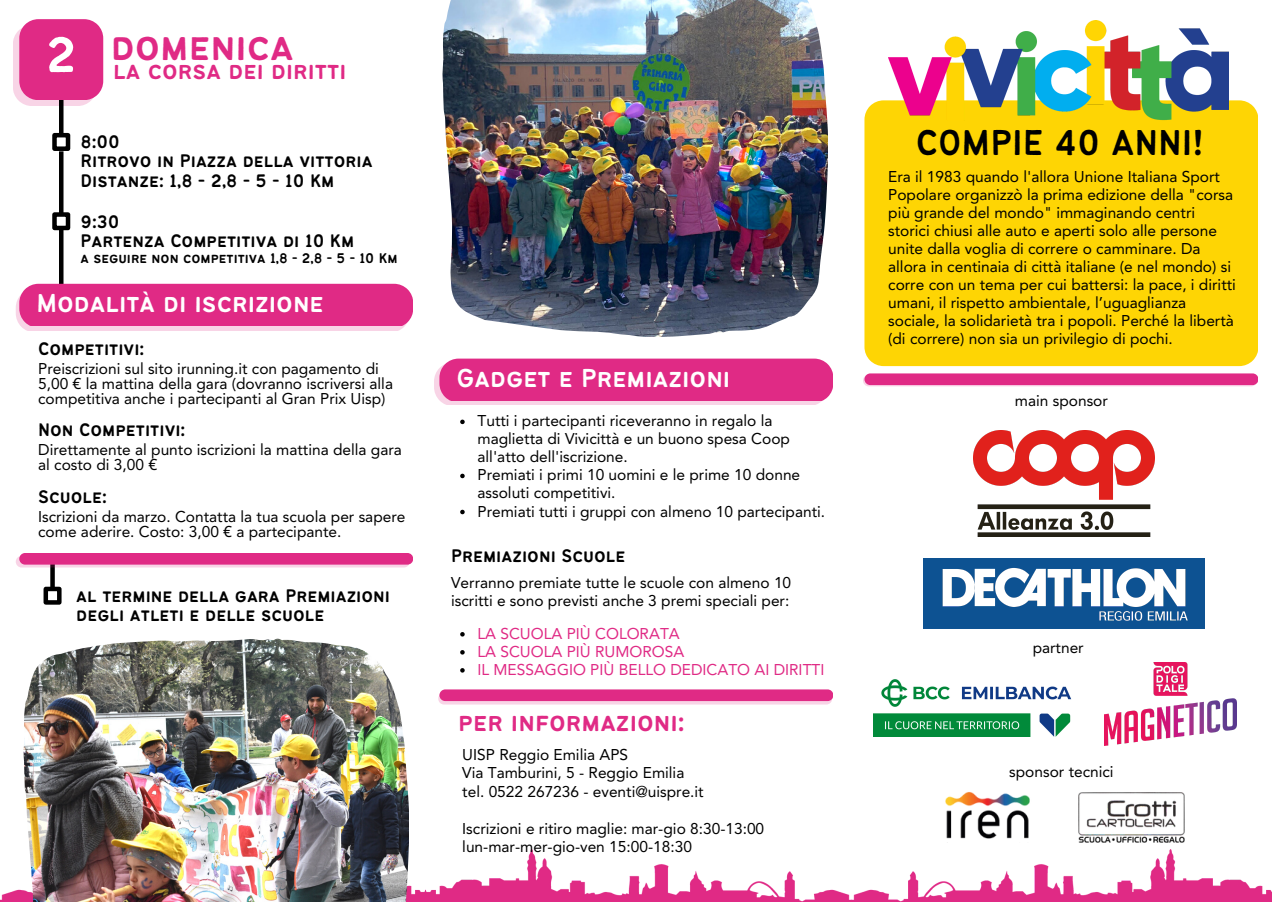
<style>
.page{position:relative;width:1272px;height:902px;background:#fff}
.page>*{position:absolute;margin:0;border:0;box-sizing:border-box;transform-origin:0 0}
.t1{font:55.5px "Bantayog";color:#fff}
.t2{font:43.2px "Bantayog";color:#e02a85}
.t3{font:39.45px "Bantayog";color:#000}
.t4{font:28.5px "Bantayog";color:#fff}
.t5{font:28.5px "Bantayog";color:#e02a85}
.t6{font:26.7px "Bantayog";color:#e02a85}
.t7{font:19.95px/19.2px "Bantayog";color:#000}
.t8{font:15.45px/18px "Avenir";color:#000}
.t9{font:15.45px/18px "Avenir";color:#e02a85}
.t10{font:15.45px "Bantayog";color:#000}
.s1{font-family:"Noto Sans"}
</style>
<div class="page">
<img style="left:0;top:849px;width:1271px;height:52px">
<img style="left:442px;top:0;width:385px;height:336px">
<img style="left:23px;top:638px;width:386px;height:263px">
<hr style="left:59px;top:95px;width:4px;height:39px;background:#000">
<div style="left:52px;top:133px;width:18px;height:18px;border:5px solid #000"></div>
<hr style="left:59px;top:151px;width:4px;height:62px;background:#000">
<div style="left:52px;top:212px;width:18px;height:18px;border:4px solid #000"></div>
<div style="left:50px;top:561px;width:5px;height:26px;background:#000"></div>
<div style="left:44px;top:586px;width:18px;height:18px;border:4px solid #000"></div>
<hr style="left:59px;top:229px;width:4px;height:62px;background:#000">
<svg style="left:13px;top:19px;width:90px;height:86px;background:#e34795"></svg>
<svg style="left:16px;top:284px;width:396px;height:47px;background:#e34091"></svg>
<svg style="left:434px;top:358px;width:398px;height:46px;background:#e23d8f"></svg>
<div style="left:864px;top:100px;width:393px;height:266px;background:#fed504"></div>
<div style="left:19px;top:552px;width:393px;height:12px;background:#e02a85;border-radius:6px"></div>
<svg style="left:16px;top:555px;width:393px;height:12px"></svg>
<div style="left:439px;top:689px;width:393px;height:11px;background:#e02a85;border-radius:6px"></div>
<svg style="left:438px;top:692px;width:393px;height:12px"></svg>
<div style="left:864px;top:373px;width:393px;height:12px;background:#e02a85;border-radius:6px"></div>
<div style="left:862px;top:374px;width:394px;height:12px;background:#e02a85;border-radius:6px"></div>
<img style="left:888px;top:20px;width:340px;height:100px">
<img style="left:873px;top:679px;width:198px;height:57px">
<img style="left:1104px;top:662px;width:131px;height:83px">
<img style="left:1078px;top:792px;width:106px;height:50px">
<img style="left:945px;top:792px;width:85px;height:47px">
<img style="left:923px;top:558px;width:281px;height:70px">
<img style="left:973px;top:430px;width:180px;height:106px">
<svg style="left:460px;top:419px;width:4px;height:5px"></svg>
<svg style="left:460px;top:473px;width:4px;height:5px"></svg>
<svg style="left:460px;top:509px;width:4px;height:5px"></svg>
<svg style="left:460px;top:632px;width:4px;height:4px"></svg>
<svg style="left:460px;top:650px;width:4px;height:4px"></svg>
<svg style="left:460px;top:668px;width:4px;height:4px"></svg>
<h1 class="t1" style="left:46px;top:33px;width:33px">2</h1>
<h2 class="t2" style="left:111px;top:30px;width:184px">domenica</h2>
<h3 class="t6" style="left:113px;top:60px;width:235px">la corsa dei diritti</h3>
<p class="t7" style="left:80px;top:134px;width:293px">8:00<br>Ritrovo in Piazza della vittoria<br>Distanze: 1,8 - 2,8 - 5 - 10 Km</p>
<p class="t7" style="left:80px;top:213px;width:275px">9:30<br>Partenza Competitiva di 10 Km</p>
<p class="t10" style="left:80px;top:252px;width:318px">a seguire non competitiva 1,8 - 2,8 - 5 - 10 Km</p>
<h3 class="t4" style="left:36px;top:292px;width:289px">Modalità di iscrizione</h3>
<p class="t7" style="left:38px;top:340px;width:108px">Competitivi:</p>
<p class="t8" style="left:38px;top:361px;width:356px;line-height:14.7px">Preiscrizioni sul sito irunning.it con pagamento di<br>5,00 <span class="s1">€</span> la mattina della gara (dovranno iscriversi alla competitiva anche i partecipanti al Gran Prix Uisp)</p>
<p class="t7" style="left:38px;top:421px;width:149px">Non Competitivi:</p>
<p class="t8" style="left:38px;top:442px;width:365px;line-height:14.7px">Direttamente al punto iscrizioni la mattina della gara al costo di 3,00 <span class="s1">€</span></p>
<p class="t7" style="left:38px;top:488px;width:70px">Scuole:</p>
<p class="t8" style="left:38px;top:509px;width:369px;line-height:14.7px">Iscrizioni da marzo. Contatta la tua scuola per sapere come aderire. Costo: 3,00 <span class="s1">€</span> a partecipante.</p>
<p class="t7" style="left:76px;top:586px;width:315px">al termine della gara Premiazioni degli atleti e delle scuole</p>
<h3 class="t4" style="left:456px;top:366px;width:275px">Gadget e Premiazioni</h3>
<p class="t8" style="left:477px;top:412px;width:349px">Tutti i partecipanti riceveranno in regalo la maglietta di Vivicittà e un buono spesa Coop all'atto dell'iscrizione.<br>Premiati i primi 10 uomini e le prime 10 donne assoluti competitivi.<br>Premiati tutti i gruppi con almeno 10 partecipanti.</p>
<p class="t7" style="left:451px;top:547px;width:176px">Premiazioni Scuole</p>
<p class="t8" style="left:451px;top:573px;width:341px">Verranno premiate tutte le scuole con almeno 10 iscritti e sono previsti anche 3 premi speciali per:</p>
<p class="t9" style="left:477px;top:624px;width:348px">LA SCUOLA PIÙ COLORATA<br>LA SCUOLA PIÙ RUMOROSA<br>IL MESSAGGIO PIÙ BELLO DEDICATO AI DIRITTI</p>
<h3 class="t5" style="left:458px;top:710px;width:228px">per informazioni:</h3>
<p class="t8" style="left:462px;top:744px;width:243px;line-height:18.6px">UISP Reggio Emilia APS<br>Via Tamburini, 5 - Reggio Emilia tel. 0522 267236 - eventi@uispre.it</p>
<p class="t8" style="left:462px;top:818px;width:303px;line-height:18.6px">Iscrizioni e ritiro maglie: mar-gio 8:30-13:00 lun-mar-mer-gio-ven 15:00-18:30</p>
<h3 class="t3" style="left:915px;top:127px;width:289px">COMPIE 40 ANNI!</h3>
<p class="t8" style="left:888px;top:167px;width:349px">Era il 1983 quando l'allora Unione Italiana Sport Popolare organizzò la prima edizione della "corsa più grande del mondo" immaginando centri storici chiusi alle auto e aperti solo alle persone unite dalla voglia di correre o camminare. Da allora in centinaia di città italiane (e nel mondo) si corre con un tema per cui battersi: la pace, i diritti umani, il rispetto ambientale, l’uguaglianza sociale, la solidarietà tra i popoli. Perché la libertà (di correre) non sia un privilegio di pochi.</p>
<p class="t8" style="left:1014px;top:391px;width:94px">main sponsor</p>
<p class="t8" style="left:1032px;top:638px;width:53px">partner</p>
<p class="t8" style="left:1009px;top:762px;width:106px">sponsor tecnici</p>
</div>
